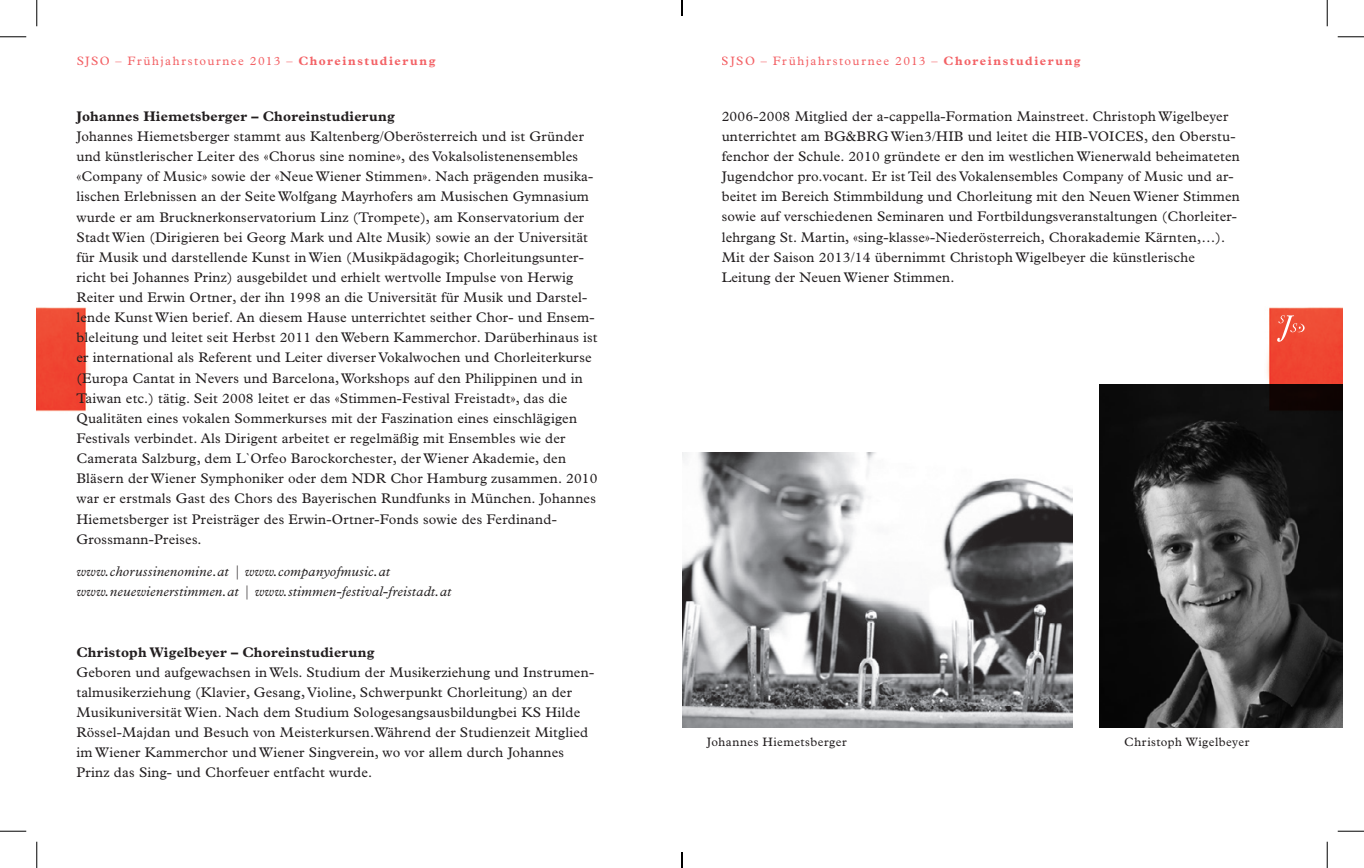
<style>
.page{position:relative;width:1364px;height:868px;background:#fff}
.page>*{position:absolute;margin:0;border:0;box-sizing:border-box;transform-origin:0 0}
.t1{font:14px/20.1px "Plantin Std";letter-spacing:.015em;color:#231f20}
.t2{font:italic 14px/20.1px "Plantin Std";letter-spacing:.015em;color:#231f20}
.t3{font:700 14px "Plantin Std";letter-spacing:.015em;color:#231f20}
.t4{font:12.25px "Plantin Std";letter-spacing:.12em;color:#ee1d23}
.t5{font:12.25px "Plantin Std";letter-spacing:.04em;color:#231f20}
.s1{font-weight:700}
</style>
<div class="page">
<img style="left:37px;top:307px;width:51px;height:105px">
<img style="left:682px;top:452px;width:390px;height:275px">
<img style="left:1099px;top:384px;width:242px;height:343px">
<img style="left:1263px;top:307px;width:78px;height:111px">
<svg style="left:1276px;top:315px;width:28px;height:26px"></svg>
<svg style="left:0;top:36px;width:26px;height:1px"></svg>
<svg style="left:1337px;top:36px;width:26px;height:1px"></svg>
<svg style="left:0;top:830px;width:26px;height:1px"></svg>
<svg style="left:1337px;top:830px;width:26px;height:1px"></svg>
<svg style="left:36px;top:0;width:1px;height:26px"></svg>
<svg style="left:36px;top:841px;width:1px;height:26px"></svg>
<svg style="left:1326px;top:0;width:1px;height:26px"></svg>
<svg style="left:1326px;top:841px;width:1px;height:26px"></svg>
<svg style="left:681px;top:0;width:2px;height:16px"></svg>
<svg style="left:681px;top:852px;width:2px;height:15px"></svg>
<p class="t4" style="left:76px;top:54px;width:360px">SJSO – Frühjahrstournee 2013 – <span class="s1">Choreinstudierung</span></p>
<p class="t4" style="left:721px;top:54px;width:360px">SJSO – Frühjahrstournee 2013 – <span class="s1">Choreinstudierung</span></p>
<p class="t3" style="left:76px;top:108px;width:320px">Johannes Hiemetsberger – Choreinstudierung</p>
<p class="t1" style="left:76px;top:126px;width:522px">Johannes Hiemetsberger stammt aus Kaltenberg/Oberösterreich und ist Gründer und künstlerischer Leiter des «Chorus sine nomine», des Vokalsolistenensembles «Company of Music» sowie der «Neue Wiener Stimmen». Nach prägenden musika&shy;lischen Erlebnissen an der Seite Wolfgang Mayrhofers am Musischen Gymnasium wurde er am Brucknerkonservatorium Linz (Trompete), am Konservatorium der Stadt Wien (Dirigieren bei Georg Mark und Alte Musik) sowie an der Universität für Musik und darstellende Kunst in Wien (Musikpädagogik; Chorleitungsunter&shy;richt bei Johannes Prinz) ausgebildet und erhielt wertvolle Impulse von Herwig Reiter und Erwin Ortner, der ihn 1998 an die Universität für Musik und Darstel&shy;lende Kunst Wien berief. An diesem Hause unterrichtet seither Chor- und Ensem&shy;bleleitung und leitet seit Herbst 2011 den Webern Kammerchor. Darüberhinaus ist er international als Referent und Leiter diverser Vokalwochen und Chorleiterkurse (Europa Cantat in Nevers und Barcelona, Workshops auf den Philippinen und in Taiwan etc.) tätig. Seit 2008 leitet er das «Stimmen-Festival Freistadt», das die Qualitäten eines vokalen Sommerkurses mit der Faszination eines einschlägigen Festivals verbindet. Als Dirigent arbeitet er regelmäßig mit Ensembles wie der Camerata Salzburg, dem L`Orfeo Barockorchester, der Wiener Akademie, den Bläsern der Wiener Symphoniker oder dem NDR Chor Hamburg zusammen. 2010 war er erstmals Gast des Chors des Bayerischen Rundfunks in München. Johannes Hiemetsberger ist Preisträger des Erwin-Ortner-Fonds sowie des Ferdinand-Grossmann-Preises.</p>
<p class="t2" style="left:76px;top:561px;width:376px">www.chorussinenomine.at | www.companyofmusic.at www.neuewienerstimmen.at | www.stimmen-festival-freistadt.at</p>
<p class="t3" style="left:76px;top:643px;width:299px">Christoph Wigelbeyer – Choreinstudierung</p>
<p class="t1" style="left:76px;top:662px;width:519px">Geboren und aufgewachsen in Wels. Studium der Musikerziehung und Instrumen&shy;talmusikerziehung (Klavier, Gesang, Violine, Schwerpunkt Chorleitung) an der Musikuniversität Wien. Nach dem Studium Sologesangsausbildungbei KS Hilde Rössel-Majdan und Besuch von Meisterkursen.Während der Studienzeit Mitglied im Wiener Kammerchor und Wiener Singverein, wo vor allem durch Johannes Prinz das Sing- und Chorfeuer entfacht wurde.</p>
<p class="t1" style="left:721px;top:106px;width:519px">2006-2008 Mitglied der a-cappella-Formation Mainstreet. Christoph Wigelbeyer unterrichtet am BG&amp;BRG Wien3/HIB und leitet die HIB-VOICES, den Oberstu&shy;fenchor der Schule. 2010 gründete er den im westlichen Wienerwald beheimateten Jugendchor pro.vocant. Er ist Teil des Vokalensembles Company of Music und ar&shy;beitet im Bereich Stimmbildung und Chorleitung mit den Neuen Wiener Stimmen sowie auf verschiedenen Seminaren und Fortbildungsveranstaltungen (Chorleiter&shy;lehrgang St. Martin, «sing-klasse»-Niederösterreich, Chorakademie Kärnten,…).<br>Mit der Saison 2013/14 übernimmt Christoph Wigelbeyer die künstlerische Leitung der Neuen Wiener Stimmen.</p>
<p class="t5" style="left:706px;top:734px;width:141px">Johannes Hiemetsberger</p>
<p class="t5" style="left:1124px;top:734px;width:127px">Christoph Wigelbeyer</p>
</div>
